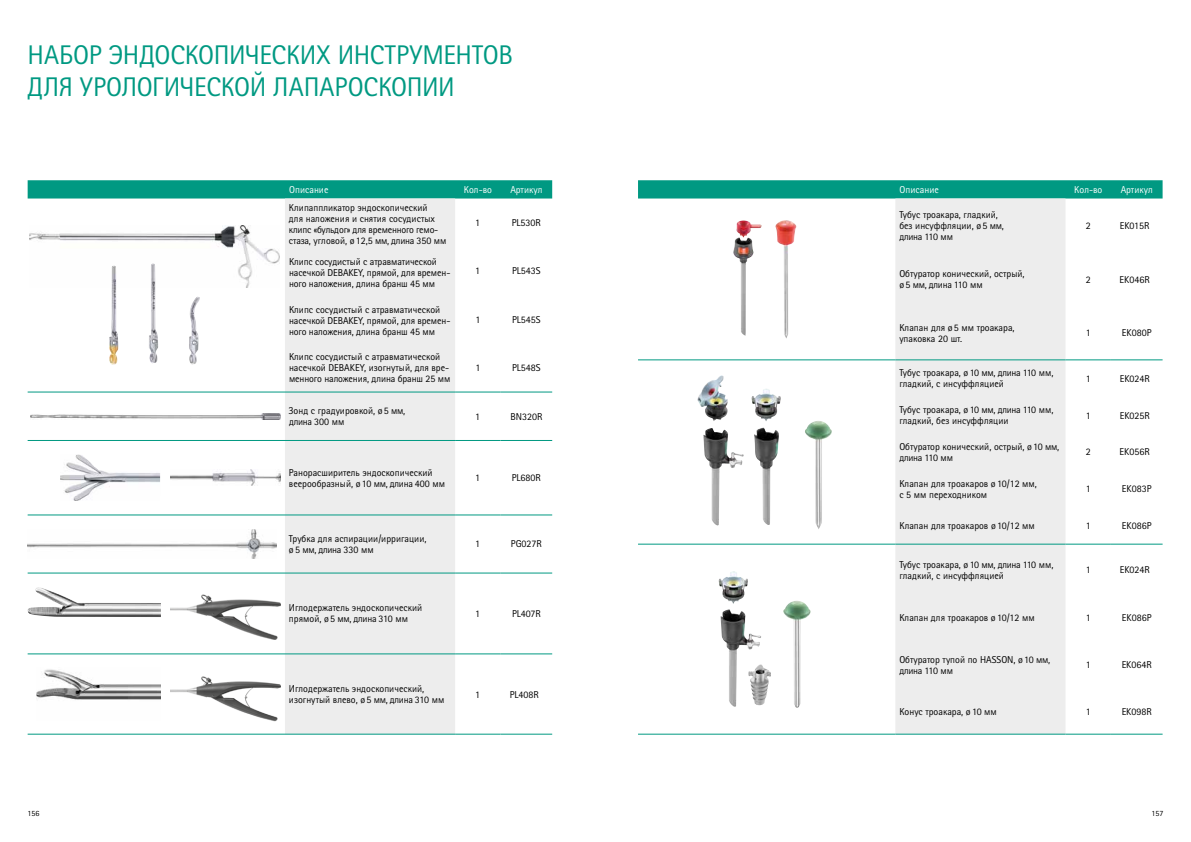
<style>
.page{position:relative;width:1191px;height:842px;background:#fff}
.page>*{position:absolute;margin:0;border:0;box-sizing:border-box;transform-origin:0 0}
.t1{font:27px/32px "Rotis Sans Serif Pro Cyr";letter-spacing:-.01em;color:#009982}
.t2{font:10px/11px "Rotis Sans Serif Pro Cyr";color:#000}
.t3{font:10px "Rotis Sans Serif Pro Cyr";color:#fff}
.t4{font:8px "Rotis Sans Serif Pro Cyr";color:#000}
</style>
<div class="page">
<svg style="left:28px;top:180px;width:524px;height:19px;background:#0a9d87"></svg>
<div style="left:285px;top:199px;width:170px;height:535px;background:#ededed"></div>
<hr style="left:28px;top:392px;width:257px;height:1px;background:#009982">
<hr style="left:285px;top:392px;width:170px;height:1px;background:#009982">
<hr style="left:455px;top:392px;width:45px;height:1px;background:#009982">
<hr style="left:500px;top:392px;width:52px;height:1px;background:#009982">
<hr style="left:28px;top:440px;width:257px;height:1px;background:#009982">
<hr style="left:285px;top:440px;width:170px;height:1px;background:#009982">
<hr style="left:455px;top:440px;width:45px;height:1px;background:#009982">
<hr style="left:500px;top:440px;width:52px;height:1px;background:#009982">
<hr style="left:28px;top:515px;width:257px;height:1px;background:#009982">
<hr style="left:285px;top:515px;width:170px;height:1px;background:#009982">
<hr style="left:455px;top:515px;width:45px;height:1px;background:#009982">
<hr style="left:500px;top:515px;width:52px;height:1px;background:#009982">
<hr style="left:28px;top:573px;width:257px;height:1px;background:#009982">
<hr style="left:285px;top:573px;width:170px;height:1px;background:#009982">
<hr style="left:455px;top:573px;width:45px;height:1px;background:#009982">
<hr style="left:500px;top:573px;width:52px;height:1px;background:#009982">
<hr style="left:28px;top:654px;width:257px;height:1px;background:#009982">
<hr style="left:285px;top:654px;width:170px;height:1px;background:#009982">
<hr style="left:455px;top:654px;width:45px;height:1px;background:#009982">
<hr style="left:500px;top:654px;width:52px;height:1px;background:#009982">
<hr style="left:28px;top:734px;width:257px;height:1px;background:#009982">
<hr style="left:285px;top:734px;width:170px;height:1px;background:#009982">
<hr style="left:455px;top:734px;width:45px;height:1px;background:#009982">
<hr style="left:500px;top:734px;width:52px;height:1px;background:#009982">
<img style="left:29px;top:226px;width:250px;height:62px">
<img style="left:109px;top:266px;width:9px;height:99px">
<img style="left:149px;top:263px;width:9px;height:100px">
<img style="left:189px;top:297px;width:11px;height:67px">
<img style="left:30px;top:413px;width:251px;height:7px">
<img style="left:60px;top:455px;width:100px;height:46px">
<img style="left:170px;top:470px;width:111px;height:16px">
<img style="left:28px;top:529px;width:248px;height:30px">
<img style="left:28px;top:587px;width:133px;height:30px">
<img style="left:170px;top:594px;width:111px;height:46px">
<img style="left:37px;top:669px;width:123px;height:31px">
<img style="left:170px;top:676px;width:111px;height:45px">
<svg style="left:638px;top:180px;width:524px;height:19px;background:#0a9d87"></svg>
<div style="left:895px;top:199px;width:170px;height:535px;background:#ededed"></div>
<hr style="left:638px;top:360px;width:257px;height:1px;background:#009982">
<hr style="left:895px;top:360px;width:170px;height:1px;background:#009982">
<hr style="left:1065px;top:360px;width:45px;height:1px;background:#009982">
<hr style="left:1110px;top:360px;width:52px;height:1px;background:#009982">
<hr style="left:638px;top:544px;width:257px;height:1px;background:#009982">
<hr style="left:895px;top:544px;width:170px;height:1px;background:#009982">
<hr style="left:1065px;top:544px;width:45px;height:1px;background:#009982">
<hr style="left:1110px;top:544px;width:52px;height:1px;background:#009982">
<hr style="left:638px;top:734px;width:257px;height:1px;background:#009982">
<hr style="left:895px;top:734px;width:170px;height:1px;background:#009982">
<hr style="left:1065px;top:734px;width:45px;height:1px;background:#009982">
<hr style="left:1110px;top:734px;width:52px;height:1px;background:#009982">
<img style="left:733px;top:237px;width:21px;height:99px">
<img style="left:736px;top:220px;width:25px;height:17px">
<img style="left:775px;top:220px;width:21px;height:119px">
<img style="left:703px;top:428px;width:41px;height:98px">
<img style="left:805px;top:421px;width:27px;height:108px">
<img style="left:754px;top:427px;width:25px;height:98px">
<img style="left:697px;top:375px;width:31px;height:46px">
<img style="left:751px;top:389px;width:30px;height:32px">
<img style="left:761px;top:664px;width:10px;height:41px">
<img style="left:720px;top:609px;width:41px;height:98px">
<img style="left:718px;top:571px;width:30px;height:33px">
<img style="left:783px;top:601px;width:27px;height:107px">
<h1 class="t1" style="left:28px;top:39px;width:487px">НАБОР ЭНДОСКОПИЧЕСКИХ ИНСТРУМЕНТОВ<br>ДЛЯ УРОЛОГИЧЕСКОЙ ЛАПАРОСКОПИИ</h1>
<p class="t3" style="left:289px;top:184px;width:41px">Описание</p>
<p class="t3" style="left:464px;top:184px;width:30px">Кол-во</p>
<p class="t3" style="left:510px;top:184px;width:34px">Артикул</p>
<p class="t2" style="left:289px;top:202px;width:159px">Клипаппликатор эндоскопический<br>для наложения и снятия сосудистых клипс «бульдог» для временного гемо&shy;стаза, угловой, ø 12,5 мм, длина 350 мм</p>
<p class="t2" style="left:475px;top:217px;width:6px">1</p>
<p class="t2" style="left:512px;top:217px;width:31px">PL530R</p>
<p class="t2" style="left:289px;top:256px;width:163px">Клипс сосудистый с атравматической насечкой DEBAKEY, прямой, для времен&shy;ного наложения, длина бранш 45 мм</p>
<p class="t2" style="left:475px;top:266px;width:6px">1</p>
<p class="t2" style="left:512px;top:266px;width:30px">PL543S</p>
<p class="t2" style="left:289px;top:304px;width:163px">Клипс сосудистый с атравматической насечкой DEBAKEY, прямой, для времен&shy;ного наложения, длина бранш 45 мм</p>
<p class="t2" style="left:475px;top:314px;width:6px">1</p>
<p class="t2" style="left:512px;top:314px;width:30px">PL545S</p>
<p class="t2" style="left:289px;top:351px;width:163px">Клипс сосудистый с атравматической насечкой DEBAKEY, изогнутый, для вре&shy;менного наложения, длина бранш 25 мм</p>
<p class="t2" style="left:475px;top:362px;width:6px">1</p>
<p class="t2" style="left:512px;top:362px;width:30px">PL548S</p>
<p class="t2" style="left:289px;top:405px;width:118px">Зонд с градуировкой, ø 5 мм, длина 300 мм</p>
<p class="t2" style="left:475px;top:411px;width:6px">1</p>
<p class="t2" style="left:510px;top:411px;width:34px">BN320R</p>
<p class="t2" style="left:289px;top:467px;width:158px">Ранорасширитель эндоскопический веерообразный, ø 10 мм, длина 400 мм</p>
<p class="t2" style="left:475px;top:472px;width:6px">1</p>
<p class="t2" style="left:512px;top:472px;width:31px">PL680R</p>
<p class="t2" style="left:289px;top:533px;width:139px">Трубка для аспирации/ирригации, ø 5 мм, длина 330 мм</p>
<p class="t2" style="left:475px;top:539px;width:6px">1</p>
<p class="t2" style="left:511px;top:539px;width:32px">PG027R</p>
<p class="t2" style="left:289px;top:603px;width:135px">Иглодержатель эндоскопический прямой, ø 5 мм, длина 310 мм</p>
<p class="t2" style="left:475px;top:608px;width:6px">1</p>
<p class="t2" style="left:512px;top:608px;width:30px">PL407R</p>
<p class="t2" style="left:289px;top:683px;width:157px">Иглодержатель эндоскопический, изогнутый влево, ø 5 мм, длина 310 мм</p>
<p class="t2" style="left:475px;top:689px;width:6px">1</p>
<p class="t2" style="left:510px;top:689px;width:31px">PL408R</p>
<p class="t3" style="left:899px;top:184px;width:41px">Описание</p>
<p class="t3" style="left:1074px;top:184px;width:30px">Кол-во</p>
<p class="t3" style="left:1120px;top:184px;width:34px">Артикул</p>
<p class="t2" style="left:899px;top:209px;width:106px">Тубус троакара, гладкий, без инсуффляции, ø 5 мм, длина 110 мм</p>
<p class="t2" style="left:1085px;top:220px;width:6px">2</p>
<p class="t2" style="left:1119px;top:220px;width:31px">EK015R</p>
<p class="t2" style="left:899px;top:268px;width:127px">Обтуратор конический, острый, ø 5 мм, длина 110 мм</p>
<p class="t2" style="left:1085px;top:274px;width:6px">2</p>
<p class="t2" style="left:1119px;top:274px;width:32px">EK046R</p>
<p class="t2" style="left:899px;top:322px;width:117px">Клапан для ø 5 мм троакара, упаковка 20 шт.</p>
<p class="t2" style="left:1085px;top:328px;width:6px">1</p>
<p class="t2" style="left:1122px;top:328px;width:31px">EK080P</p>
<p class="t2" style="left:899px;top:367px;width:156px">Тубус троакара, ø 10 мм, длина 110 мм, гладкий, с инсуффляцией</p>
<p class="t2" style="left:1085px;top:373px;width:6px">1</p>
<p class="t2" style="left:1119px;top:373px;width:31px">EK024R</p>
<p class="t2" style="left:899px;top:404px;width:156px">Тубус троакара, ø 10 мм, длина 110 мм, гладкий, без инсуффляции</p>
<p class="t2" style="left:1085px;top:410px;width:6px">1</p>
<p class="t2" style="left:1119px;top:410px;width:31px">EK025R</p>
<p class="t2" style="left:899px;top:441px;width:161px">Обтуратор конический, острый, ø 10 мм, длина 110 мм</p>
<p class="t2" style="left:1085px;top:447px;width:6px">2</p>
<p class="t2" style="left:1119px;top:447px;width:32px">EK056R</p>
<p class="t2" style="left:899px;top:478px;width:139px">Клапан для троакаров ø 10/12 мм, с 5 мм переходником</p>
<p class="t2" style="left:1085px;top:483px;width:6px">1</p>
<p class="t2" style="left:1122px;top:483px;width:31px">EK083P</p>
<p class="t2" style="left:899px;top:520px;width:137px">Клапан для троакаров ø 10/12 мм</p>
<p class="t2" style="left:1085px;top:520px;width:6px">1</p>
<p class="t2" style="left:1122px;top:520px;width:31px">EK086P</p>
<p class="t2" style="left:899px;top:559px;width:156px">Тубус троакара, ø 10 мм, длина 110 мм, гладкий, с инсуффляцией</p>
<p class="t2" style="left:1085px;top:564px;width:6px">1</p>
<p class="t2" style="left:1119px;top:564px;width:31px">EK024R</p>
<p class="t2" style="left:899px;top:612px;width:137px">Клапан для троакаров ø 10/12 мм</p>
<p class="t2" style="left:1085px;top:612px;width:6px">1</p>
<p class="t2" style="left:1122px;top:612px;width:31px">EK086P</p>
<p class="t2" style="left:899px;top:654px;width:152px">Обтуратор тупой по HASSON, ø 10 мм, длина 110 мм</p>
<p class="t2" style="left:1085px;top:659px;width:6px">1</p>
<p class="t2" style="left:1121px;top:659px;width:32px">EK064R</p>
<p class="t2" style="left:899px;top:706px;width:99px">Конус троакара, ø 10 мм</p>
<p class="t2" style="left:1085px;top:706px;width:6px">1</p>
<p class="t2" style="left:1121px;top:706px;width:32px">EK098R</p>
<p class="t4" style="left:28px;top:809px;width:14px">156</p>
<p class="t4" style="left:1151px;top:809px;width:13px">157</p>
</div>
